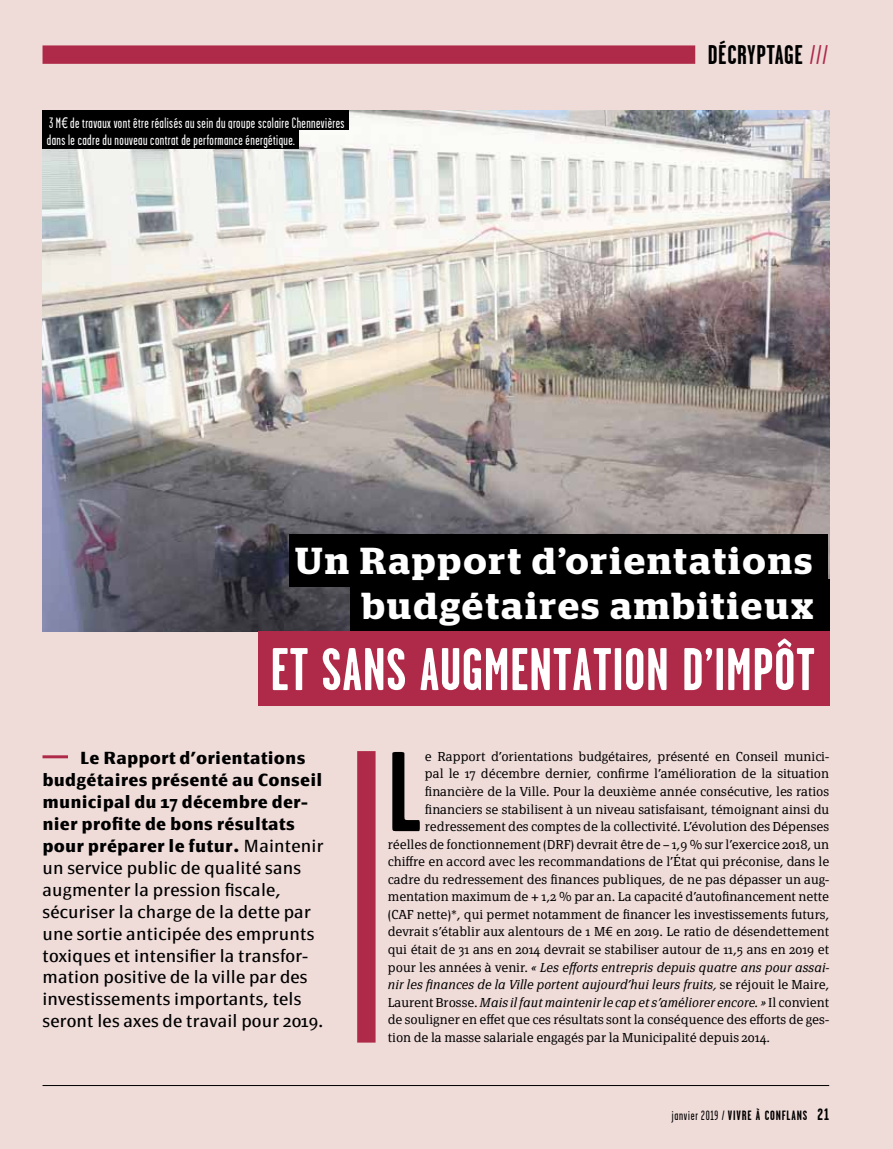
<style>
.page{position:relative;width:893px;height:1149px;background:#fff}
.page>*{position:absolute;margin:0;border:0;box-sizing:border-box;transform-origin:0 0}
.t1{font:700 113.1px "Garage Gothic";color:#000}
.t2{font:700 60px "Garage Gothic";letter-spacing:.01em;color:#fff}
.t3{font:600 37.5px/45.8px "Stag";letter-spacing:.065em;color:#fff;text-align:right}
.t4{font:700 27px "Garage Gothic";letter-spacing:.025em;color:#000}
.t5{font:17.25px/21.9px "Page Sans OT";letter-spacing:.01em;color:#000}
.t6{font:15px/17.1px "Garage Gothic FB";letter-spacing:.03em;color:#fff}
.t7{font:700 13.5px "Garage Gothic";letter-spacing:.06em;color:#000}
.t8{font:300 12.75px "Page Serif OT";color:#000}
.t9{font:italic 300 12.75px "Page Serif OT";color:#000}
.s1{font-family:"Avenir";font-weight:500}
.s2{font-family:"Garage Gothic FB";font-weight:400;color:#ae294d}
.s3{font-weight:700}
.s4{font-style:normal}
.s5{font-family:"Garage Gothic FB";font-weight:400}
.s6{font-size:16.5px}
</style>
<div class="page">
<div style="left:0;top:0;width:893px;height:1148px;background:#efdcd9"></div>
<hr style="left:43px;top:1084px;width:786px;height:1px;background:#000">
<img style="left:43px;top:110px;width:786px;height:521px">
<hr style="left:43px;top:755px;width:25px;height:3px;background:#af2a48">
<div style="left:289px;top:534px;width:539px;height:53px;background:#000"></div>
<div style="left:350px;top:578px;width:479px;height:53px;background:#000"></div>
<div style="left:258px;top:631px;width:571px;height:75px;background:#af2a48"></div>
<div style="left:43px;top:110px;width:306px;height:20px;background:#000"></div>
<div style="left:43px;top:130px;width:256px;height:19px;background:#000"></div>
<div style="left:43px;top:45px;width:652px;height:19px;background:#af2a48"></div>
<div style="left:357px;top:750px;width:19px;height:292px;background:#af2a48"></div>
<p class="t6" style="left:47px;top:114px;width:299px">3 M<span class="s1">€</span> de travaux vont être réalisés au sein du groupe scolaire Chennevières dans le cadre du nouveau contrat de performance énergétique.</p>
<h3 class="t4" style="left:708px;top:38px;width:122px">DÉCRYPTAGE <span class="s2">///</span></h3>
<h3 class="t3" style="left:295px;top:537px;width:520px">Un Rapport d’orientations budgétaires ambitieux</h3>
<h2 class="t2" style="left:270px;top:632px;width:546px">ET SANS AUGMENTATION D’IMPÔT</h2>
<p class="t5" style="left:43px;top:747px;width:283px;text-indent:37px"><span class="s3">Le Rapport d’orientations budgétaires présenté au Conseil municipal du 17 décembre der&shy;nier profite de bons résultats pour préparer le futur.</span> Maintenir un service public de qualité sans augmenter la pression fiscale, sécuriser la charge de la dette par une sortie anticipée des emprunts toxiques et intensifier la transfor&shy;mation positive de la ville par des investissements importants, tels seront les axes de travail pour 2019.</p>
<h1 class="t1" style="left:388px;top:722px;width:29px">L</h1>
<p class="t8" style="left:425px;top:748px;width:406px">e Rapport d’orientations budgétaires, présenté en Conseil munici-</p>
<p class="t8" style="left:425px;top:766px;width:406px">pal le 17 décembre dernier, confirme l’amélioration de la situation</p>
<p class="t8" style="left:425px;top:783px;width:406px">financière de la Ville. Pour la deuxième année consécutive, les ratios</p>
<p class="t8" style="left:425px;top:801px;width:406px">financiers se stabilisent à un niveau satisfaisant, témoignant ainsi du</p>
<p class="t8" style="left:425px;top:818px;width:406px">redressement des comptes de la collectivité. L’évolution des Dépenses</p>
<p class="t8" style="left:388px;top:836px;width:443px">réelles de fonctionnement (DRF) devrait être de – 1,9 % sur l’exercice 2018, un</p>
<p class="t8" style="left:388px;top:854px;width:443px">chiffre en accord avec les recommandations de l’État qui préconise, dans le</p>
<p class="t8" style="left:388px;top:871px;width:443px">cadre du redressement des finances publiques, de ne pas dépasser un aug-</p>
<p class="t8" style="left:388px;top:889px;width:443px">mentation maximum de + 1,2 % par an. La capacité d’autofinancement nette</p>
<p class="t8" style="left:388px;top:906px;width:443px">(CAF nette)*, qui permet notamment de financer les investissements futurs,</p>
<p class="t8" style="left:388px;top:924px;width:443px">devrait s’établir aux alentours de 1 M€ en 2019. Le ratio de désendettement</p>
<p class="t8" style="left:388px;top:941px;width:443px">qui était de 31 ans en 2014 devrait se stabiliser autour de 11,5 ans en 2019 et</p>
<p class="t9" style="left:388px;top:959px;width:443px"><span class="s4">pour les années à venir.</span> « Les efforts entrepris depuis quatre ans pour assai-</p>
<p class="t9" style="left:388px;top:976px;width:443px">nir les finances de la Ville portent aujourd’hui leurs fruits, <span class="s4">se réjouit le Maire,</span></p>
<p class="t9" style="left:388px;top:994px;width:443px"><span class="s4">Laurent Brosse.</span> Mais il faut maintenir le cap et s’améliorer encore. » <span class="s4">Il convient</span></p>
<p class="t8" style="left:388px;top:1011px;width:443px">de souligner en effet que ces résultats sont la conséquence des efforts de ges-</p>
<p class="t8" style="left:388px;top:1029px;width:383px">tion de la masse salariale engagés par la Municipalité depuis 2014.</p>
<p class="t7" style="left:672px;top:1106px;width:159px"><span class="s5">janvier 2019 /</span> VIVRE À CONFLANS <span class="s6">21</span></p>
</div>
